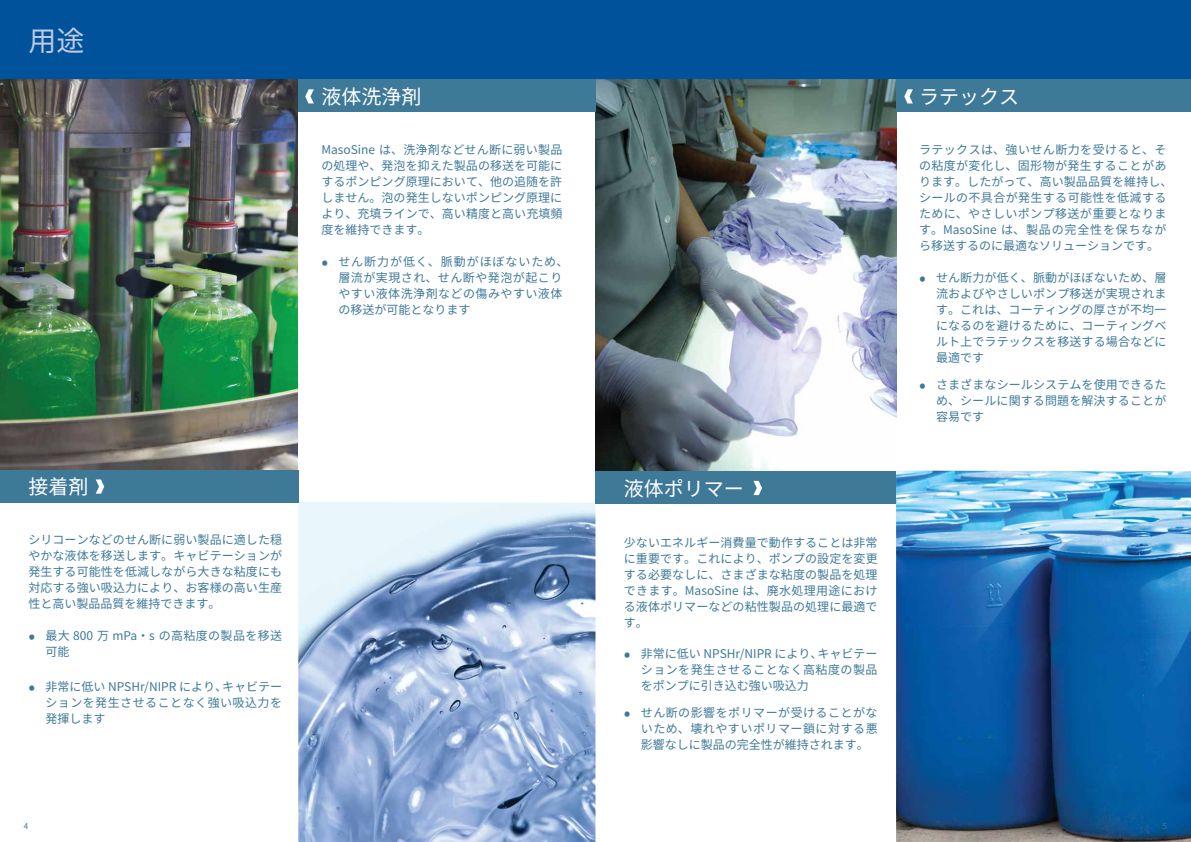
<style>
.page{position:relative;width:1191px;height:842px;background:#fff}
.page>*{position:absolute;margin:0;border:0;box-sizing:border-box;transform-origin:0 0}
.t1{font:28px "Noto Sans CJ Kjp";color:#c1c9e3}
.t2{font:20px "Noto Sans CJ Kjp";color:#fff}
.t3{font:12px/16px "Noto Sans CJ Kjp";letter-spacing:.01em;color:#3e7998;text-align:justify}
.t4{font:12px/16px "Noto Sans CJ Kjp";letter-spacing:.035em;color:#3e7998}
.t5{font:12px/16px "Noto Sans CJ Kjp";letter-spacing:.04em;color:#3e7998}
.t6{font:12px/16px "Noto Sans CJ Kjp";letter-spacing:.03em;color:#3e7998}
.t7{font:8px "Noto Sans CJ Kjp";color:#3e7998}
.s1{font-size:20px}
</style>
<div class="page">
<img style="left:595px;top:79px;width:301px;height:392px">
<img style="left:896px;top:471px;width:295px;height:371px">
<img style="left:0;top:79px;width:298px;height:391px">
<img style="left:298px;top:502px;width:297px;height:340px">
<div style="left:0;top:0;width:1191px;height:79px;background:#00539b"></div>
<div style="left:896px;top:79px;width:295px;height:32px;background:#3e7998"></div>
<div style="left:0;top:470px;width:298px;height:33px;background:#3e7998"></div>
<div style="left:298px;top:79px;width:297px;height:33px;background:#3e7998"></div>
<svg style="left:96px;top:479px;width:8px;height:15px"></svg>
<div style="left:595px;top:471px;width:301px;height:33px;background:#3e7998"></div>
<svg style="left:904px;top:89px;width:9px;height:14px"></svg>
<h1 class="t1" style="left:28px;top:25px;width:57px">用途</h1>
<h2 class="t2" style="left:321px;top:85px;width:101px">液体洗浄剤</h2>
<p class="t3" style="left:321px;top:142px;width:243px">MasoSine は、洗浄剤などせん断に弱い製品の処理や、発泡を抑えた製品の移送を可能にするポンピング原理において、他の追随を許しません。泡の発生しないポンピング原理により、充填ラインで、高い精度と高い充填頻度を維持できます。</p>
<p class="t5" style="left:338px;top:253px;width:231px;text-indent:-17px"><span class="s1">•</span> せん断力が低く、脈動がほぼないため、層流が実現され、せん断や発泡が起こりやすい液体洗浄剤などの傷みやすい液体の移送が可能となります</p>
<h2 class="t2" style="left:28px;top:475px;width:61px">接着剤</h2>
<p class="t3" style="left:28px;top:532px;width:255px">シリコーンなどのせん断に弱い製品に適した穏やかな液体を移送します。キャビテーションが発生する可能性を低減しながら大きな粘度にも対応する強い吸込力により、お客様の高い生産性と高い製品品質を維持できます。</p>
<p class="t6" style="left:45px;top:628px;width:238px;text-indent:-17px"><span class="s1">•</span> 最大 800 万 mPa・s の高粘度の製品を移送可能</p>
<p class="t3" style="left:45px;top:679px;width:238px;text-indent:-17px"><span class="s1">•</span> 非常に低い NPSHr/NIPR により、キャビテーションを発生させることなく強い吸込力を発揮します</p>
<h2 class="t2" style="left:624px;top:477px;width:121px">液体ポリマー</h2>
<p class="t3" style="left:624px;top:534px;width:255px">少ないエネルギー消費量で動作することは非常に重要です。これにより、ポンプの設定を変更する必要なしに、さまざまな粘度の製品を処理できます。MasoSine は、廃水処理用途における液体ポリマーなどの粘性製品の処理に最適です。</p>
<p class="t3" style="left:641px;top:646px;width:238px;text-indent:-17px"><span class="s1">•</span> 非常に低い NPSHr/NIPR により、キャビテーションを発生させることなく高粘度の製品をポンプに引き込む強い吸込力</p>
<p class="t3" style="left:641px;top:705px;width:238px;text-indent:-17px"><span class="s1">•</span> せん断の影響をポリマーが受けることがないため、壊れやすいポリマー鎖に対する悪影響なしに製品の完全性が維持されます。</p>
<h2 class="t2" style="left:919px;top:85px;width:101px">ラテックス</h2>
<p class="t4" style="left:919px;top:142px;width:255px">ラテックスは、強いせん断力を受けると、その粘度が変化し、固形物が発生することがあります。したがって、高い製品品質を維持し、シールの不具合が発生する可能性を低減するために、やさしいポンプ移送が重要となります。MasoSine は、製品の完全性を保ちながら移送するのに最適なソリューションです。</p>
<p class="t3" style="left:936px;top:269px;width:232px;text-indent:-17px"><span class="s1">•</span> せん断力が低く、脈動がほぼないため、層流およびやさしいポンプ移送が実現されます。これは、コーティングの厚さが不均一になるのを避けるために、コーティングベルト上でラテックスを移送する場合などに最適です</p>
<p class="t3" style="left:936px;top:377px;width:232px;text-indent:-17px"><span class="s1">•</span> さまざまなシールシステムを使用できるため、シールに関する問題を解決することが容易です</p>
<p class="t7" style="left:24px;top:821px;width:6px">4</p>
<p class="t7" style="left:1162px;top:821px;width:6px">5</p>
</div>
